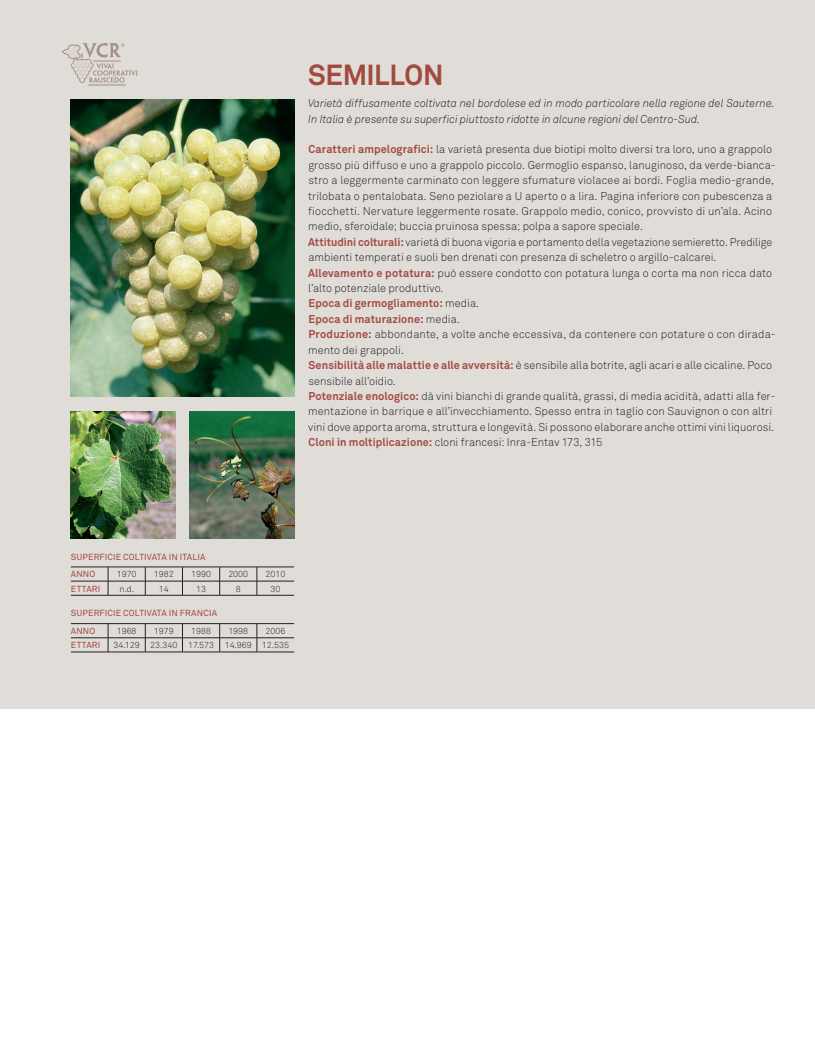
<style>
.page{position:relative;width:815px;height:1063px;background:#fff}
.page>*{position:absolute;margin:0;border:0;box-sizing:border-box;transform-origin:0 0}
.Catalogo_-_Titolo_cl{font:700 28.75px "Akkurat Pro";letter-spacing:-.01em;color:#a34a3f}
.Catalogo_-_Testo_sil{font:11.25px/15.4px "Akkurat Light Pro";letter-spacing:.005em;color:#231f20}
.Catalogo_-_Testo_sil-2{font:11.25px/15.4px "Akkurat Light Pro";letter-spacing:.005em;color:#231f20;scale:.96 1}
.Catalogo_-_Testo_int{font:italic 11.25px/15.4px "Akkurat Light Pro";letter-spacing:.005em;color:#231f20}
.Catalogo_-_Testo_sil-3{font:700 11.25px "Akkurat Pro";letter-spacing:.01em;color:#a34a3f}
.Dati_coltivazioni{font:8.75px "Akkurat Light Pro";color:#231f20}
.Titoli_coltivazioni{font:8.75px "Akkurat Pro";letter-spacing:.015em;color:#a34a3f}
.s1{font-family:"Akkurat Pro";font-weight:700;color:#a34a3f}
.s2{font-family:"Akkurat Light Pro";font-weight:400;color:#231f20}
</style>
<div class="page">
<div style="left:0;top:0;width:815px;height:709px;background:#e0ddd9"></div>
<img style="left:71px;top:99px;width:223px;height:298px">
<img style="left:71px;top:411px;width:104px;height:128px">
<img style="left:190px;top:411px;width:104px;height:128px">
<svg style="left:62px;top:43px;width:75px;height:43px"></svg>
<hr style="left:71px;top:567px;width:37px;height:1px;background:#231f20">
<hr style="left:108px;top:567px;width:37px;height:1px;background:#231f20">
<hr style="left:145px;top:567px;width:37px;height:1px;background:#231f20">
<hr style="left:182px;top:567px;width:38px;height:1px;background:#231f20">
<hr style="left:220px;top:567px;width:37px;height:1px;background:#231f20">
<hr style="left:257px;top:567px;width:37px;height:1px;background:#231f20">
<hr style="left:71px;top:581px;width:37px;height:1px;background:#231f20">
<hr style="left:71px;top:595px;width:37px;height:1px;background:#231f20">
<svg style="left:108px;top:567px;width:1px;height:28px"></svg>
<hr style="left:108px;top:581px;width:37px;height:1px;background:#231f20">
<hr style="left:108px;top:595px;width:37px;height:1px;background:#231f20">
<svg style="left:145px;top:567px;width:1px;height:28px"></svg>
<hr style="left:145px;top:581px;width:37px;height:1px;background:#231f20">
<hr style="left:145px;top:595px;width:37px;height:1px;background:#231f20">
<svg style="left:182px;top:568px;width:1px;height:27px"></svg>
<hr style="left:182px;top:581px;width:38px;height:1px;background:#231f20">
<hr style="left:182px;top:595px;width:38px;height:1px;background:#231f20">
<svg style="left:219px;top:567px;width:1px;height:28px"></svg>
<hr style="left:220px;top:581px;width:37px;height:1px;background:#231f20">
<hr style="left:220px;top:595px;width:37px;height:1px;background:#231f20">
<svg style="left:257px;top:567px;width:1px;height:28px"></svg>
<hr style="left:257px;top:581px;width:37px;height:1px;background:#231f20">
<hr style="left:257px;top:595px;width:37px;height:1px;background:#231f20">
<hr style="left:71px;top:623px;width:37px;height:1px;background:#231f20">
<hr style="left:108px;top:623px;width:37px;height:1px;background:#231f20">
<hr style="left:145px;top:623px;width:37px;height:1px;background:#231f20">
<hr style="left:182px;top:623px;width:38px;height:1px;background:#231f20">
<hr style="left:220px;top:623px;width:37px;height:1px;background:#231f20">
<hr style="left:257px;top:623px;width:37px;height:1px;background:#231f20">
<hr style="left:71px;top:638px;width:37px;height:1px;background:#231f20">
<hr style="left:71px;top:652px;width:37px;height:1px;background:#231f20">
<svg style="left:108px;top:624px;width:1px;height:28px"></svg>
<hr style="left:108px;top:638px;width:37px;height:1px;background:#231f20">
<hr style="left:108px;top:652px;width:37px;height:1px;background:#231f20">
<svg style="left:145px;top:624px;width:1px;height:28px"></svg>
<hr style="left:145px;top:638px;width:37px;height:1px;background:#231f20">
<hr style="left:145px;top:652px;width:37px;height:1px;background:#231f20">
<svg style="left:182px;top:624px;width:1px;height:28px"></svg>
<hr style="left:182px;top:638px;width:38px;height:1px;background:#231f20">
<hr style="left:182px;top:652px;width:38px;height:1px;background:#231f20">
<svg style="left:219px;top:624px;width:1px;height:28px"></svg>
<hr style="left:220px;top:638px;width:37px;height:1px;background:#231f20">
<hr style="left:220px;top:652px;width:37px;height:1px;background:#231f20">
<svg style="left:257px;top:624px;width:1px;height:28px"></svg>
<hr style="left:257px;top:638px;width:37px;height:1px;background:#231f20">
<hr style="left:257px;top:652px;width:37px;height:1px;background:#231f20">
<p class="Catalogo_-_Titolo_cl" style="left:308px;top:57px;width:137px">SEMILLON</p>
<p class="Catalogo_-_Testo_int" style="left:308px;top:96px;width:468px">Varietà diffusamente coltivata nel bordolese ed in modo particolare nella regione del Sauterne.<br>In Italia è presente su superfici piuttosto ridotte in alcune regioni del Centro-Sud.</p>
<p class="Catalogo_-_Testo_sil" style="left:308px;top:142px;width:469px"><span class="s1">Caratteri ampelografici:</span> la varietà presenta due biotipi molto diversi tra loro, uno a grappolo grosso più diffuso e uno a grappolo piccolo. Germoglio espanso, lanuginoso, da verde-bianca&shy;stro a leggermente carminato con leggere sfumature violacee ai bordi. Foglia medio-grande, trilobata o pentalobata. Seno peziolare a U aperto o a lira. Pagina inferiore con pubescenza a fiocchetti. Nervature leggermente rosate. Grappolo medio, conico, provvisto di un’ala. Acino medio, sferoidale; buccia pruinosa spessa; polpa a sapore speciale.</p>
<p class="Catalogo_-_Testo_sil-2" style="left:308px;top:234px;width:485px"><span class="s1">Attitudini colturali:</span> varietà di buona vigoria e portamento della vegetazione semieretto. Predilige ambienti temperati e suoli ben drenati con presenza di scheletro o argillo-calcarei.</p>
<p class="Catalogo_-_Testo_sil" style="left:308px;top:265px;width:465px"><span class="s1">Allevamento e potatura:</span> può essere condotto con potatura lunga o corta ma non ricca dato l’alto potenziale produttivo.</p>
<p class="Catalogo_-_Testo_sil-3" style="left:308px;top:297px;width:172px">Epoca di germogliamento: <span class="s2">media.</span></p>
<p class="Catalogo_-_Testo_sil-3" style="left:308px;top:312px;width:153px">Epoca di maturazione: <span class="s2">media.</span></p>
<p class="Catalogo_-_Testo_sil" style="left:308px;top:327px;width:469px"><span class="s1">Produzione:</span> abbondante, a volte anche eccessiva, da contenere con potature o con dirada&shy;mento dei grappoli.</p>
<p class="Catalogo_-_Testo_sil" style="left:308px;top:358px;width:465px"><span class="s1">Sensibilità alle malattie e alle avversità:</span> è sensibile alla botrite, agli acari e alle cicaline. Poco sensibile all’oidio.</p>
<p class="Catalogo_-_Testo_sil" style="left:308px;top:388px;width:469px"><span class="s1">Potenziale enologico:</span> dà vini bianchi di grande qualità, grassi, di media acidità, adatti alla fer&shy;mentazione in barrique e all’invecchiamento. Spesso entra in taglio con Sauvignon o con altri vini dove apporta aroma, struttura e longevità. Si possono elaborare anche ottimi vini liquorosi.</p>
<p class="Catalogo_-_Testo_sil" style="left:309px;top:435px;width:295px"><span class="s1">Cloni in moltiplicazione:</span> cloni francesi: Inra‑Entav 173, 315</p>
<p class="Titoli_coltivazioni" style="left:71px;top:551px;width:136px">SUPERFICIE COLTIVATA IN ITALIA</p>
<p class="Titoli_coltivazioni" style="left:71px;top:569px;width:26px">ANNO</p>
<p class="Dati_coltivazioni" style="left:117px;top:569px;width:21px">1970</p>
<p class="Dati_coltivazioni" style="left:154px;top:569px;width:21px">1982</p>
<p class="Dati_coltivazioni" style="left:191px;top:569px;width:21px">1990</p>
<p class="Dati_coltivazioni" style="left:228px;top:569px;width:21px">2000</p>
<p class="Dati_coltivazioni" style="left:266px;top:569px;width:21px">2010</p>
<p class="Titoli_coltivazioni" style="left:71px;top:583px;width:31px">ETTARI</p>
<p class="Dati_coltivazioni" style="left:120px;top:583px;width:16px">n.d.</p>
<p class="Dati_coltivazioni" style="left:159px;top:583px;width:11px">14</p>
<p class="Dati_coltivazioni" style="left:196px;top:583px;width:11px">13</p>
<p class="Dati_coltivazioni" style="left:236px;top:583px;width:6px">8</p>
<p class="Dati_coltivazioni" style="left:271px;top:583px;width:11px">30</p>
<p class="Titoli_coltivazioni" style="left:71px;top:608px;width:148px">SUPERFICIE COLTIVATA IN FRANCIA</p>
<p class="Titoli_coltivazioni" style="left:71px;top:626px;width:26px">ANNO</p>
<p class="Dati_coltivazioni" style="left:117px;top:626px;width:21px">1968</p>
<p class="Dati_coltivazioni" style="left:154px;top:626px;width:21px">1979</p>
<p class="Dati_coltivazioni" style="left:191px;top:626px;width:21px">1988</p>
<p class="Dati_coltivazioni" style="left:228px;top:626px;width:21px">1998</p>
<p class="Dati_coltivazioni" style="left:266px;top:626px;width:21px">2006</p>
<p class="Titoli_coltivazioni" style="left:71px;top:640px;width:31px">ETTARI</p>
<p class="Dati_coltivazioni" style="left:114px;top:640px;width:28px">34.129</p>
<p class="Dati_coltivazioni" style="left:150px;top:640px;width:29px">23.340</p>
<p class="Dati_coltivazioni" style="left:188px;top:640px;width:27px">17.573</p>
<p class="Dati_coltivazioni" style="left:225px;top:640px;width:29px">14.969</p>
<p class="Dati_coltivazioni" style="left:262px;top:640px;width:29px">12.535</p>
</div>
